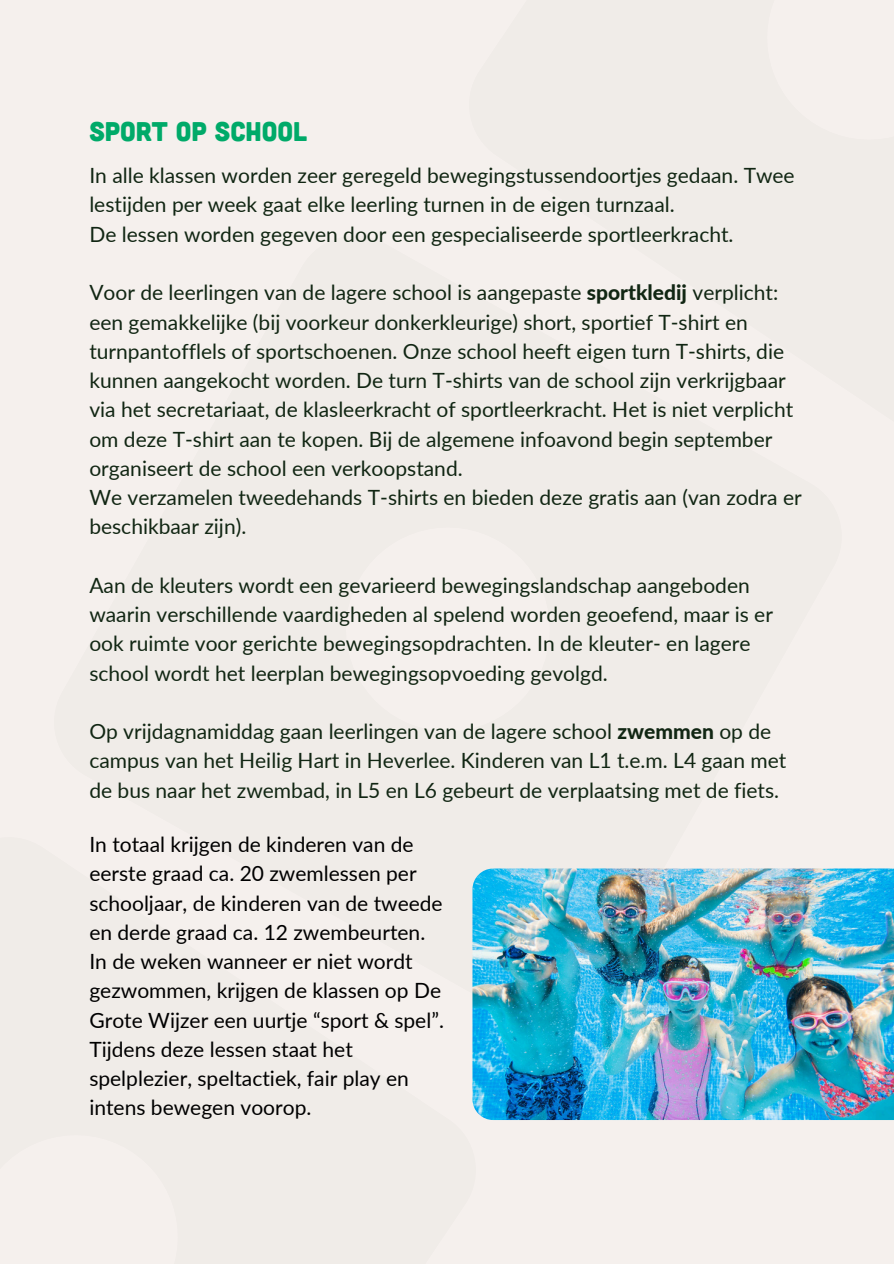
<style>
.page{position:relative;width:894px;height:1264px;background:#fff}
.page>*{position:absolute;margin:0;border:0;box-sizing:border-box;transform-origin:0 0}
.t1{font:27px "Cubano";color:#00aa69}
.t2{font:21px/29.2px "Lato";color:#112613}
.t3{font:21px/29.2px "Lato";color:#000}
.s1{font-weight:800}
</style>
<div class="page">
<div style="left:0;top:0;width:893px;height:1263px;background:#f5f0ed"></div>
<img style="left:472px;top:868px;width:421px;height:252px">
<p class="t1" style="left:89px;top:114px;width:219px">SPORT OP SCHOOL</p>
<p class="t2" style="left:89px;top:160px;width:706px">In alle klassen worden zeer geregeld bewegingstussendoortjes gedaan. Twee lestijden per week gaat elke leerling turnen in de eigen turnzaal.</p>
<h1 class="t2" style="left:89px;top:219px;width:645px">De lessen worden gegeven door een gespecialiseerde sportleerkracht.</h1>
<p class="t2" style="left:89px;top:277px;width:705px">Voor de leerlingen van de lagere school is aangepaste <span class="s1">sportkledij</span> verplicht: een gemakkelijke (bij voorkeur donkerkleurige) short, sportief T-shirt en turnpantofflels of sportschoenen. Onze school heeft eigen turn T-shirts, die kunnen aangekocht worden. De turn T-shirts van de school zijn verkrijgbaar via het secretariaat, de klasleerkracht of sportleerkracht. Het is niet verplicht om deze T-shirt aan te kopen. Bij de algemene infoavond begin september organiseert de school een verkoopstand.</p>
<p class="t2" style="left:89px;top:482px;width:713px">We verzamelen tweedehands T-shirts en bieden deze gratis aan (van zodra er beschikbaar zijn).</p>
<p class="t2" style="left:89px;top:570px;width:685px">Aan de kleuters wordt een gevarieerd bewegingslandschap aangeboden waarin verschillende vaardigheden al spelend worden geoefend, maar is er ook ruimte voor gerichte bewegingsopdrachten. In de kleuter- en lagere school wordt het leerplan bewegingsopvoeding gevolgd.</p>
<p class="t2" style="left:89px;top:716px;width:698px">Op vrijdagnamiddag gaan leerlingen van de lagere school <span class="s1">zwemmen</span> op de campus van het Heilig Hart in Heverlee. Kinderen van L1 t.e.m. L4 gaan met de bus naar het zwembad, in L5 en L6 gebeurt de verplaatsing met de fiets.</p>
<p class="t3" style="left:89px;top:829px;width:355px">In totaal krijgen de kinderen van de eerste graad ca. 20 zwemlessen per schooljaar, de kinderen van de tweede en derde graad ca. 12 zwembeurten.</p>
<p class="t3" style="left:89px;top:946px;width:356px">In de weken wanneer er niet wordt gezwommen, krijgen de klassen op De Grote Wijzer een uurtje “sport &amp; spel”.<br>Tijdens deze lessen staat het spelplezier, speltactiek, fair play en intens bewegen voorop.</p>
</div>
